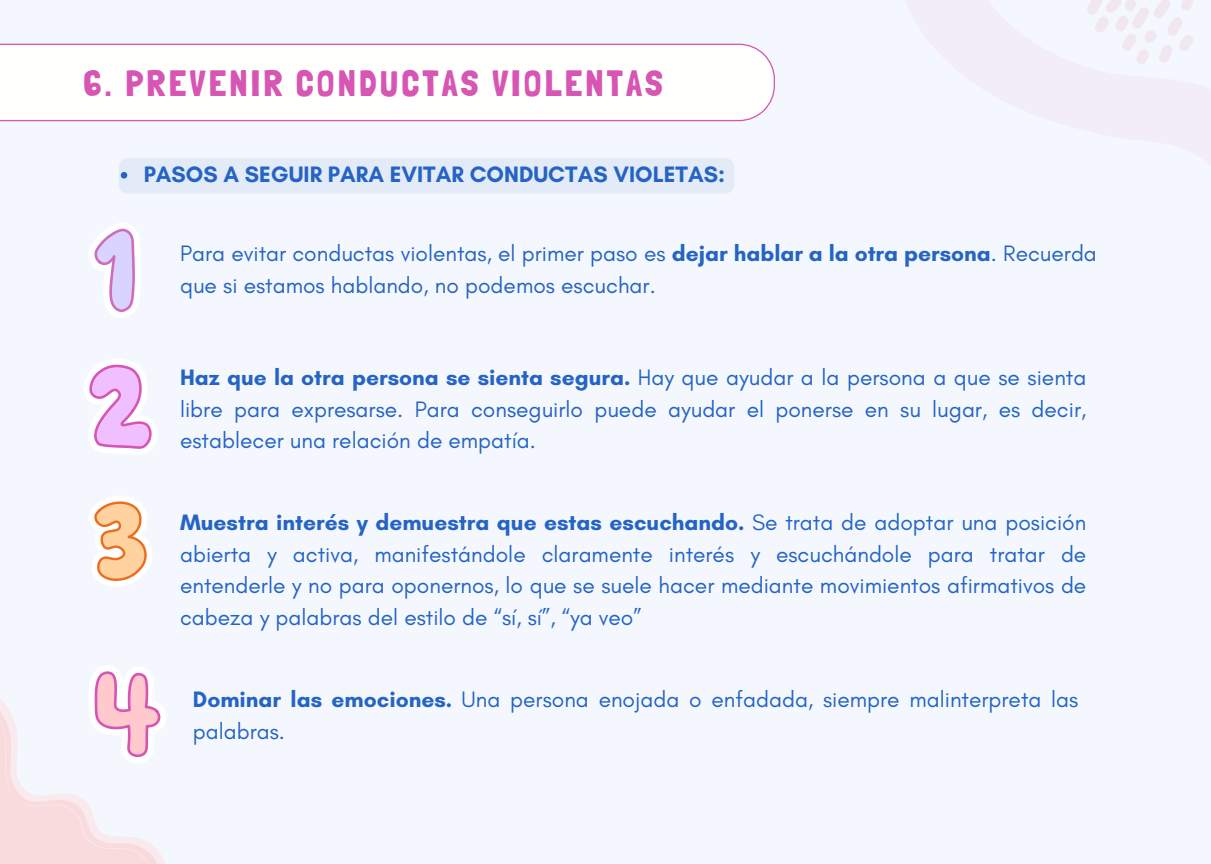
<style>
.page{position:relative;width:1211px;height:864px;background:#fff}
.page>*{position:absolute;margin:0;border:0;box-sizing:border-box;transform-origin:0 0}
.t1{font:36.57px "Londrina Solid";letter-spacing:.085em;color:#d755b3}
.t2{font:22.75px/31.5px "Glacial Indifference";color:#2564c4}
.t3{font:700 22.75px "Glacial Indifference";color:#2564c4}
.s1{font-weight:700}
</style>
<div class="page">
<div style="left:0;top:0;width:1210px;height:864px;background:#f4f8fe"></div>
<div style="left:0;top:44px;width:774px;height:77px;background:#fffffe"></div>
<svg style="left:906px;top:0;width:304px;height:164px"></svg>
<svg style="left:1086px;top:0;width:107px;height:65px"></svg>
<svg style="left:89px;top:223px;width:52px;height:95px"></svg>
<svg style="left:84px;top:359px;width:73px;height:95px"></svg>
<svg style="left:89px;top:496px;width:63px;height:90px"></svg>
<svg style="left:90px;top:666px;width:64px;height:21px"></svg>
<img style="left:0;top:687px;width:166px;height:177px">
<div style="left:119px;top:158px;width:615px;height:35px;background:#e4ebf8"></div>
<p class="t1" style="left:83px;top:62px;width:581px">6. PREVENIR CONDUCTAS VIOLENTAS</p>
<p class="t3" style="left:144px;top:161px;width:582px">PASOS A SEGUIR PARA EVITAR CONDUCTAS VIOLETAS:</p>
<h1 class="t2" style="left:180px;top:237px;width:918px">Para evitar conductas violentas, el primer paso es <span class="s1">dejar hablar a la otra persona</span>. Recuerda que si estamos hablando, no podemos escuchar.</h1>
<p class="t2" style="left:180px;top:361px;width:907px;text-align:justify"><span class="s1">Haz que la otra persona se sienta segura.</span> Hay que ayudar a la persona a que se sienta libre para expresarse. Para conseguirlo puede ayudar el ponerse en su lugar, es decir, establecer una relación de empatía.</p>
<p class="t2" style="left:180px;top:506px;width:907px;text-align:justify"><span class="s1">Muestra interés y demuestra que estas escuchando.</span> Se trata de adoptar una posición abierta y activa, manifestándole claramente interés y escuchándole para tratar de entenderle y no para oponernos, lo que se suele hacer mediante movimientos afirmativos de cabeza y palabras del estilo de “sí, sí”, “ya veo”</p>
<p class="t2" style="left:193px;top:683px;width:886px"><span class="s1">Dominar las emociones.</span> Una persona enojada o enfadada, siempre malinterpreta las palabras.</p>
</div>
